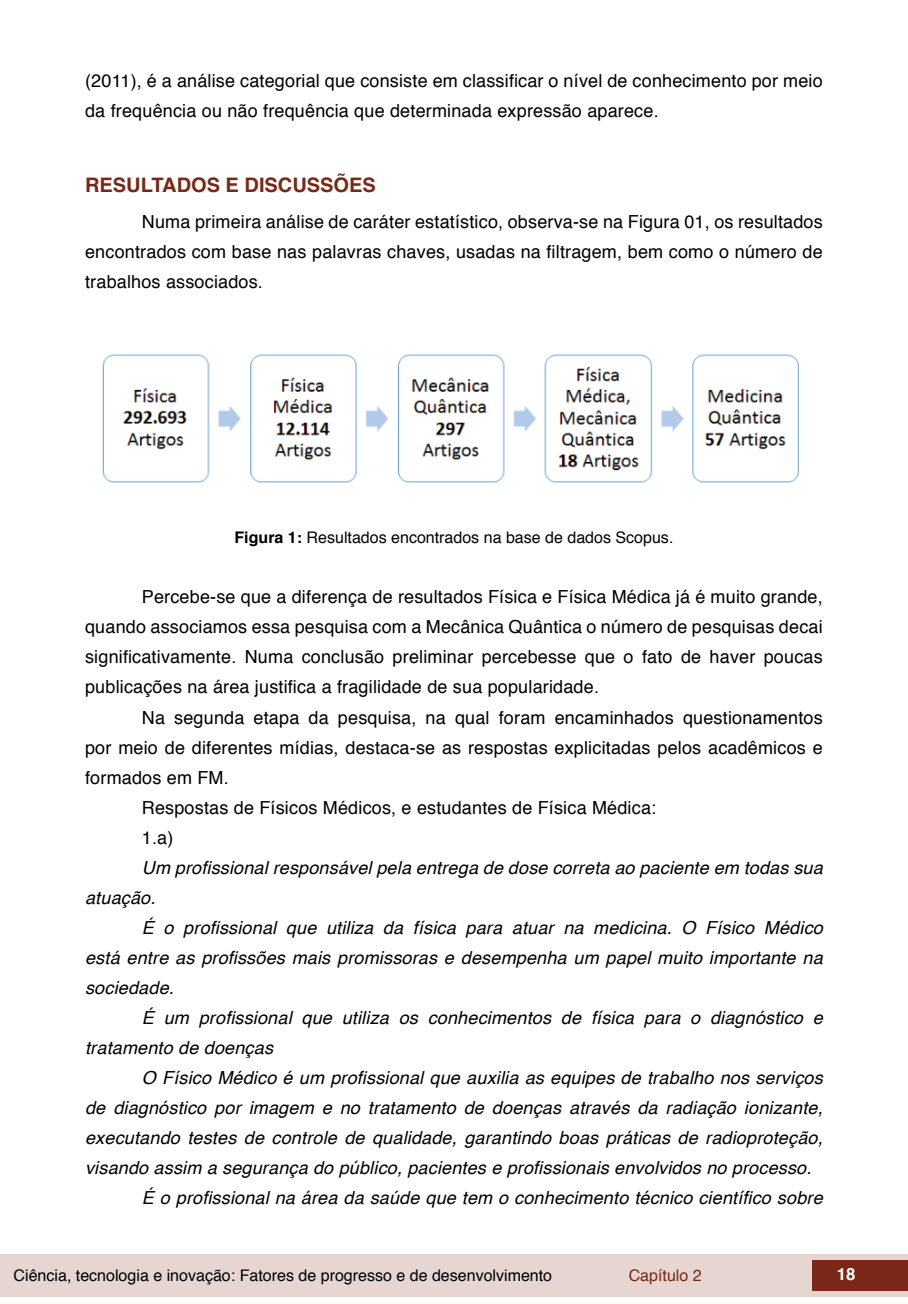
<style>
.page{position:relative;width:908px;height:1304px;background:#fff}
.page>*{position:absolute;margin:0;border:0;box-sizing:border-box;transform-origin:0 0}
.t1{font:700 20px "Helvetica";color:#7a2717}
.t2{font:18px/30px "Helvetica";letter-spacing:.01em;color:#000;text-align:justify}
.t3{font:italic 18px/30px "Helvetica";letter-spacing:.01em;color:#000}
.t4{font:700 16.8px "Helvetica";color:#fff}
.t5{font:16px "Helvetica";color:#000}
.t6{font:16px "Helvetica";color:#7a2717}
.s1{font-weight:700}
</style>
<div class="page">
<div style="left:0;top:1254px;width:906px;height:43px;background:#e6d5d1"></div>
<div style="left:812px;top:1261px;width:95px;height:30px;background:#7a2717"></div>
<img style="left:102px;top:354px;width:697px;height:129px">
<p class="t2" style="left:85px;top:66px;width:738px">(2011), é a análise categorial que consiste em classificar o nível de conhecimento por meio da frequência ou não frequência que determinada expressão aparece.</p>
<p class="t1" style="left:85px;top:169px;width:292px">RESULTADOS E DISCUSSÕES</p>
<p class="t2" style="left:85px;top:207px;width:738px;text-indent:57px">Numa primeira análise de caráter estatístico, observa-se na Figura 01, os resultados encontrados com base nas palavras chaves, usadas na filtragem, bem como o número de trabalhos associados.</p>
<p class="t5" style="left:234px;top:525px;width:440px"><span class="s1">Figura 1:</span> Resultados encontrados na base de dados Scopus.</p>
<p class="t2" style="left:85px;top:583px;width:738px;text-indent:57px">Percebe-se que a diferença de resultados Física e Física Médica já é muito grande, quando associamos essa pesquisa com a Mecânica Quântica o número de pesquisas decai significativamente. Numa conclusão preliminar percebesse que o fato de haver poucas publicações na área justifica a fragilidade de sua popularidade.</p>
<p class="t2" style="left:142px;top:703px;width:682px">Na segunda etapa da pesquisa, na qual foram encaminhados questionamentos</p>
<p class="t2" style="left:85px;top:733px;width:738px">por meio de diferentes mídias, destaca-se as respostas explicitadas pelos acadêmicos e</p>
<p class="t2" style="left:85px;top:763px;width:145px">formados em FM.</p>
<p class="t2" style="left:142px;top:793px;width:515px">Respostas de Físicos Médicos, e estudantes de Física Médica:</p>
<p class="t2" style="left:142px;top:823px;width:33px">1.a)</p>
<p class="t3" style="left:85px;top:853px;width:738px;text-indent:57px">Um profissional responsável pela entrega de dose correta ao paciente em todas sua atuação.</p>
<p class="t3" style="left:85px;top:913px;width:739px;text-align:justify;text-indent:57px">É o profissional que utiliza da física para atuar na medicina. O Físico Médico está entre as profissões mais promissoras e desempenha um papel muito importante na sociedade.</p>
<p class="t3" style="left:85px;top:1003px;width:738px;text-indent:57px">É um profissional que utiliza os conhecimentos de física para o diagnóstico e tratamento de doenças</p>
<p class="t3" style="left:142px;top:1063px;width:682px">O Físico Médico é um profissional que auxilia as equipes de trabalho nos serviços</p>
<p class="t3" style="left:85px;top:1093px;width:738px">de diagnóstico por imagem e no tratamento de doenças através da radiação ionizante,</p>
<p class="t3" style="left:85px;top:1123px;width:738px">executando testes de controle de qualidade, garantindo boas práticas de radioproteção,</p>
<p class="t3" style="left:85px;top:1153px;width:727px">visando assim a segurança do público, pacientes e profissionais envolvidos no processo.</p>
<p class="t3" style="left:142px;top:1183px;width:682px">É o profissional na área da saúde que tem o conhecimento técnico científico sobre</p>
<p class="t5" style="left:14px;top:1263px;width:540px">Ciência, tecnologia e inovação: Fatores de progresso e de desenvolvimento</p>
<p class="t6" style="left:628px;top:1263px;width:74px">Capítulo 2</p>
<p class="t4" style="left:836px;top:1261px;width:20px">18</p>
</div>
